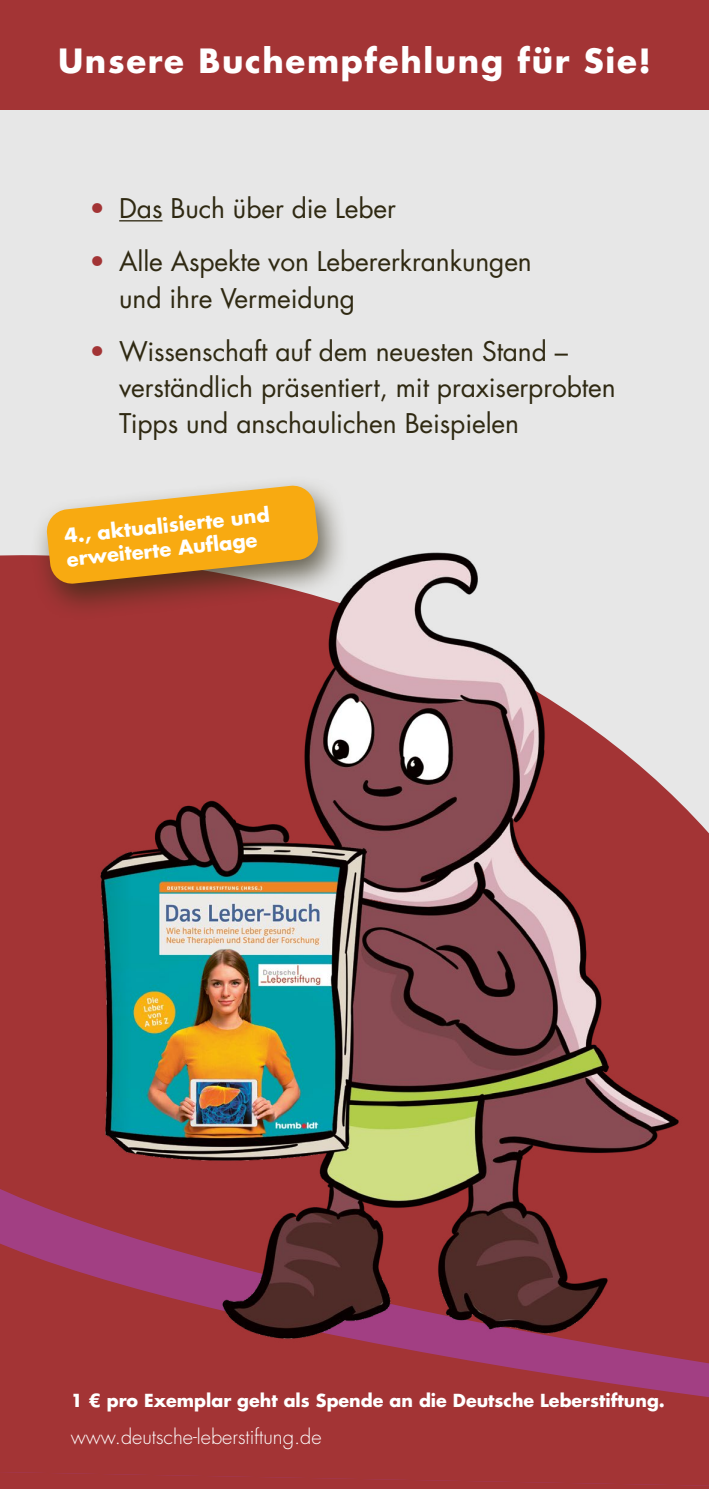
<style>
.page{position:relative;width:709px;height:1489px;background:#fff}
.page>*{position:absolute;margin:0;border:0;box-sizing:border-box;transform-origin:0 0}
.t1{font:700 32.5px "Futura Std";letter-spacing:.05em;color:#fff}
.t2{font:26.5px/36.2px "Futura Std";letter-spacing:-.005em;color:#2f2912}
.t3{font:300 20px "Futura Std";color:#fff}
.t4{font:700 19.5px/23.2px "Futura Std";color:#fff}
.t5{font:700 17.5px "Futura Std";color:#fff}
.s1{color:#a33435}
</style>
<div class="page">
<div style="left:0;top:0;width:709px;height:1472px;background:#e7e7e7"></div>
<div style="left:0;top:555px;width:709px;height:616px;background:#a33435"></div>
<svg style="left:0;top:1171px;width:709px;height:57px;background:#a2374d"></svg>
<svg style="left:0;top:1228px;width:709px;height:260px;background:#a2343b"></svg>
<div style="left:0;top:0;width:709px;height:110px;background:#a33435"></div>
<hr style="left:119px;top:220px;width:43px;height:1px;background:#2f2912">
<img style="left:92px;top:552px;width:605px;height:806px">
<div style="left:31px;top:474px;width:318px;height:146px;background:#2f2912;opacity:.7"></div>
<svg style="left:46px;top:484px;width:273px;height:100px;background:#e5a939"></svg>
<p class="t1" style="left:58px;top:39px;width:594px">Unsere Buchempfehlung für Sie!</p>
<p class="t2" style="left:89px;top:190px;width:308px"><span class="s1">•</span> Das Buch über die Leber</p>
<p class="t2" style="left:119px;top:244px;width:414px;text-indent:-30px"><span class="s1">•</span> Alle Aspekte von Lebererkrankungen und ihre Vermeidung</p>
<p class="t2" style="left:119px;top:333px;width:498px;text-indent:-30px"><span class="s1">•</span> Wissenschaft auf dem neuesten Stand – verständlich präsentiert, mit praxiserprobten<br>Tipps und anschaulichen Beispielen</p>
<p class="t4" style="left:63px;top:524px;width:208px;rotate:-6deg">4., aktualisierte und erweiterte Aufl age</p>
<p class="t5" style="left:71px;top:1388px;width:595px">1 € pro Exemplar geht als Spende an die Deutsche Leberstiftung.</p>
<p class="t3" style="left:71px;top:1424px;width:252px">www.deutsche-leberstiftung.de</p>
</div>
